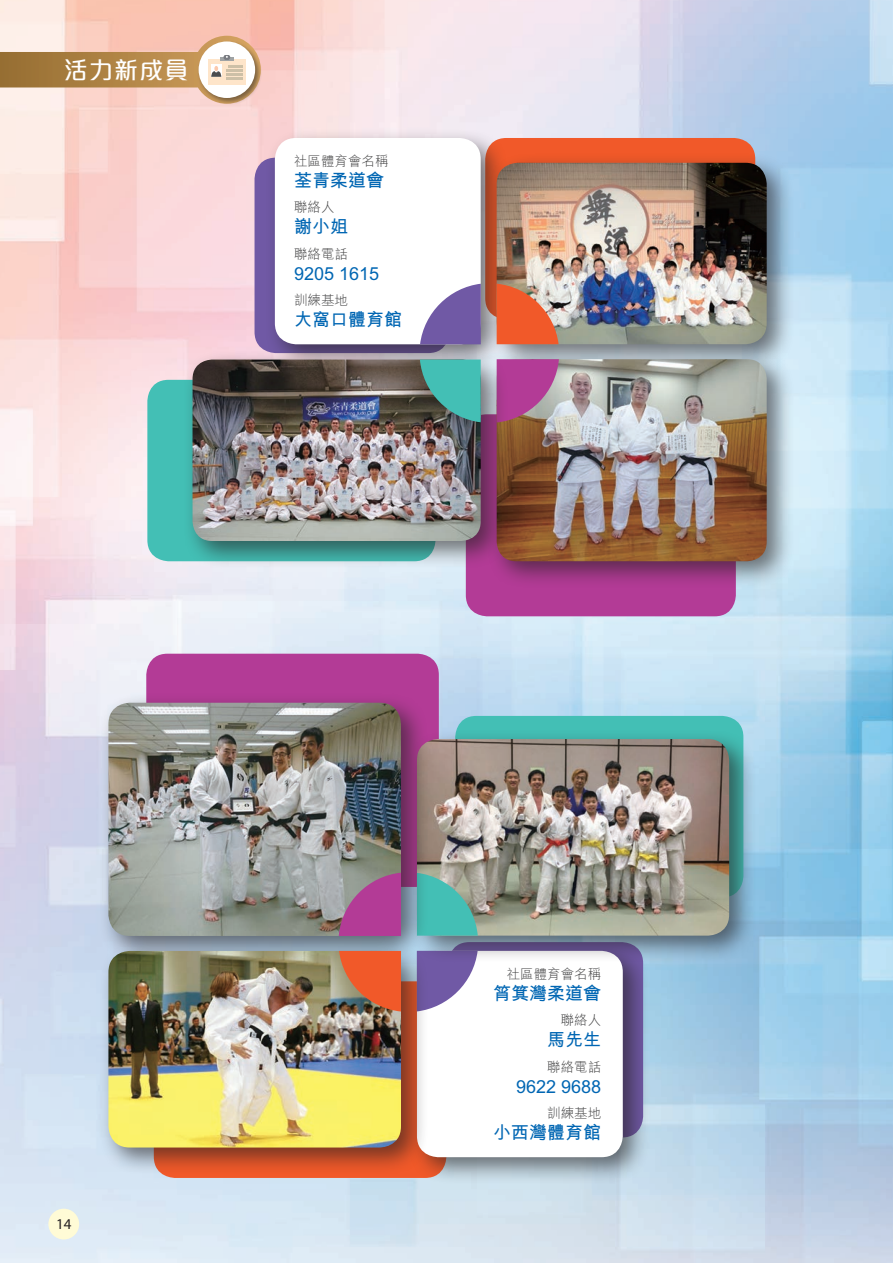
<style>
.page{position:relative;width:893px;height:1263px;background:#fff}
.page>*{position:absolute;margin:0;border:0;box-sizing:border-box;transform-origin:0 0}
.Heading{font:500 24px "M Elle HK";letter-spacing:.05em;color:#fff}
.內文{font:700 18px "M Hei HK";color:#0166b3}
.t1{font:15px "Myriad Pro";color:#231f20}
.內文-2{font:300 13.5px "M Hei HK";color:#3e3e3f}
</style>
<div class="page">
<img style="left:0;top:0;width:893px;height:1263px">
<div style="left:197px;top:40px;width:66px;height:66px;background:#231f20;opacity:.5"></div>
<svg style="left:198px;top:36px;width:63px;height:68px"></svg>
<div style="left:48px;top:1209px;width:31px;height:30px;background:#fffbd6;border-radius:50%"></div>
<div style="left:485px;top:138px;width:270px;height:181px;background:#f15929;border-radius:21px"></div>
<div style="left:147px;top:380px;width:289px;height:181px;background:#43bfb5;border-radius:21px"></div>
<div style="left:255px;top:158px;width:194px;height:195px;background:#7059a5;border-radius:21px"></div>
<div style="left:466px;top:414px;width:270px;height:202px;background:#b33b96;border-radius:21px"></div>
<div style="left:265px;top:128px;width:244px;height:244px;background:#231f20;opacity:.6"></div>
<div style="left:275px;top:138px;width:206px;height:206px;background:#fff;border-radius:21px"></div>
<svg style="left:420px;top:284px;width:61px;height:60px"></svg>
<div style="left:487px;top:153px;width:307px;height:219px;background:#231f20;opacity:.6"></div>
<img style="left:497px;top:163px;width:270px;height:181px">
<svg style="left:497px;top:284px;width:62px;height:60px"></svg>
<div style="left:487px;top:350px;width:307px;height:239px;background:#231f20;opacity:.6"></div>
<img style="left:508px;top:359px;width:259px;height:202px">
<svg style="left:508px;top:359px;width:51px;height:63px;background:#b15d98"></svg>
<div style="left:183px;top:350px;width:325px;height:219px;background:#231f20;opacity:.6"></div>
<img style="left:193px;top:360px;width:288px;height:181px">
<svg style="left:420px;top:360px;width:61px;height:62px;background:#46a097"></svg>
<div style="left:455px;top:716px;width:288px;height:181px;background:#43bfb5;border-radius:21px"></div>
<div style="left:146px;top:654px;width:293px;height:233px;background:#b33b96;border-radius:21px"></div>
<div style="left:407px;top:941px;width:244px;height:244px;background:#231f20;opacity:.6"></div>
<div style="left:417px;top:951px;width:206px;height:206px;background:#fff;border-radius:21px"></div>
<svg style="left:429px;top:963px;width:46px;height:46px"></svg>
<div style="left:407px;top:729px;width:350px;height:234px;background:#231f20;opacity:.6"></div>
<img style="left:429px;top:739px;width:300px;height:197px">
<svg style="left:429px;top:873px;width:49px;height:63px;background:#63b6aa"></svg>
<div style="left:99px;top:693px;width:330px;height:271px;background:#231f20;opacity:.6"></div>
<img style="left:108px;top:703px;width:293px;height:233px">
<svg style="left:339px;top:873px;width:62px;height:63px;background:#ab5395"></svg>
<div style="left:99px;top:941px;width:330px;height:234px;background:#231f20;opacity:.6"></div>
<img style="left:108px;top:951px;width:293px;height:196px">
<svg style="left:339px;top:951px;width:62px;height:60px;background:#d16038"></svg>
<p class="Heading" style="left:64px;top:58px;width:126px">活力新成員</p>
<p class="內文-2" style="left:294px;top:154px;width:96px">社區體育會名稱</p>
<p class="內文" style="left:294px;top:167px;width:91px">荃青柔道會</p>
<p class="內文-2" style="left:294px;top:201px;width:42px">聯絡人</p>
<p class="內文" style="left:294px;top:214px;width:55px">謝小姐</p>
<p class="內文-2" style="left:294px;top:247px;width:55px">聯絡電話</p>
<p class="內文" style="left:294px;top:260px;width:87px">9205 1615</p>
<p class="內文-2" style="left:294px;top:293px;width:55px">訓練基地</p>
<p class="內文" style="left:294px;top:306px;width:110px">大窩口體育館</p>
<p class="t1" style="left:56px;top:1214px;width:17px">14</p>
<p class="內文-2" style="left:507px;top:967px;width:96px">社區體育會名稱</p>
<p class="內文" style="left:493px;top:980px;width:109px">筲箕灣柔道會</p>
<p class="內文-2" style="left:561px;top:1013px;width:42px">聯絡人</p>
<p class="內文" style="left:547px;top:1026px;width:55px">馬先生</p>
<p class="內文-2" style="left:547px;top:1060px;width:55px">聯絡電話</p>
<p class="內文" style="left:516px;top:1073px;width:87px">9622 9688</p>
<p class="內文-2" style="left:547px;top:1106px;width:55px">訓練基地</p>
<p class="內文" style="left:493px;top:1119px;width:109px">小西灣體育館</p>
</div>
